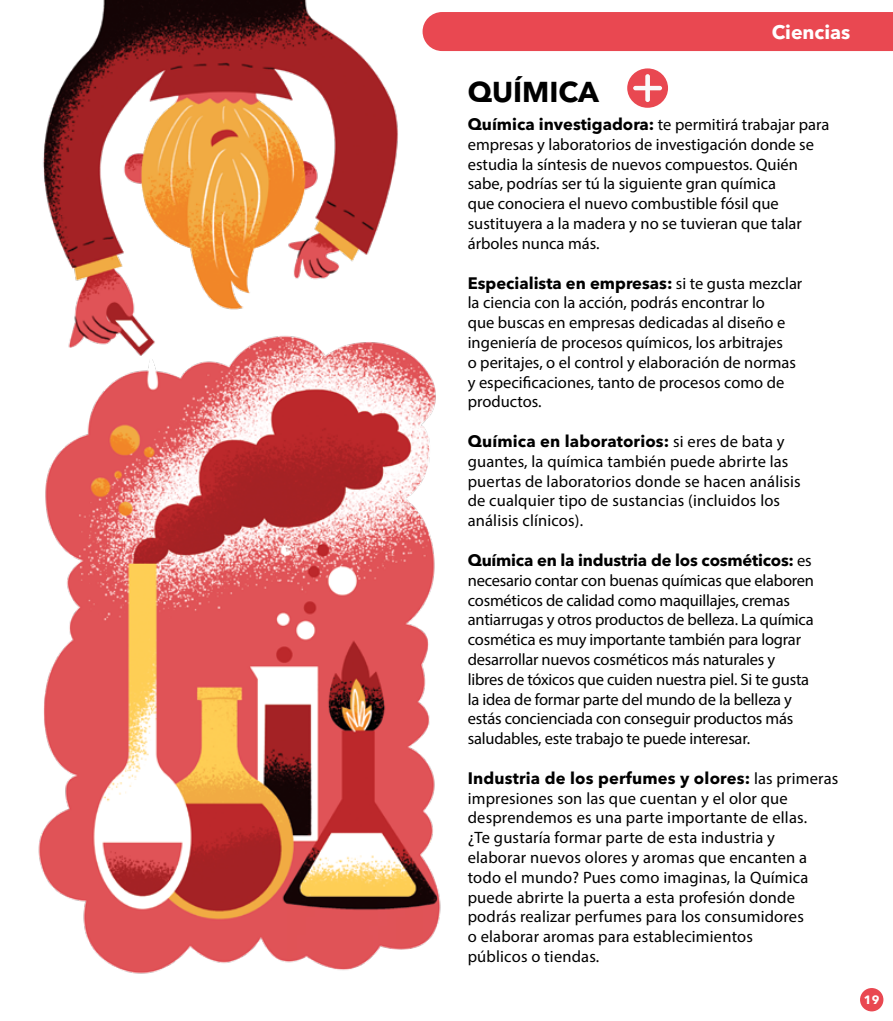
<style>
.page{position:relative;width:893px;height:1021px;background:#fff}
.page>*{position:absolute;margin:0;border:0;box-sizing:border-box;transform-origin:0 0}
.t1{font:700 28.5px "Avenir Next LT Pro";color:#000}
.t2{font:700 19.5px "Avenir Next LT Pro";color:#fff}
.t3{font:16.5px/19.8px "Myriad Pro";color:#000}
.t4{font:700 16.5px "Avenir Next LT Pro";color:#000}
.t5{font:700 12px "Avenir Next LT Pro";color:#fff}
.s1{font-family:"Avenir Next LT Pro";font-weight:700}
.s2{font-family:"Myriad Pro";font-weight:400}
</style>
<div class="page">
<img style="left:38px;top:0;width:403px;height:974px">
<div style="left:627px;top:68px;width:41px;height:40px;background:#e94851;border-radius:50%"></div>
<svg style="left:633px;top:74px;width:29px;height:28px"></svg>
<div style="left:423px;top:12px;width:470px;height:39px;background:#e94851"></div>
<div style="left:860px;top:988px;width:23px;height:23px;background:#e94851;border-radius:50%"></div>
<p class="t2" style="left:772px;top:20px;width:80px">Ciencias</p>
<h1 class="t1" style="left:468px;top:74px;width:133px">QUÍMICA</h1>
<p class="t3" style="left:468px;top:114px;width:363px"><span class="s1">Química investigadora:</span> te permitirá trabajar para empresas y laboratorios de investigación donde se estudia la síntesis de nuevos compuestos. Quién sabe, podrías ser tú la siguiente gran química<br>que conociera el nuevo combustible fósil que sustituyera a la madera y no se tuvieran que talar árboles nunca más.</p>
<p class="t4" style="left:468px;top:273px;width:336px">Especialista en empresas: <span class="s2">si te gusta mezclar</span></p>
<p class="t3" style="left:468px;top:292px;width:330px">la ciencia con la acción, podrás encontrar lo<br>que buscas en empresas dedicadas al diseño e ingeniería de procesos químicos, los arbitrajes o peritajes, o el control y elaboración de normas y especificaciones, tanto de procesos como de productos.</p>
<p class="t4" style="left:468px;top:431px;width:318px">Química en laboratorios: <span class="s2">si eres de bata y</span></p>
<p class="t3" style="left:468px;top:451px;width:334px">guantes, la química también puede abrirte las puertas de laboratorios donde se hacen análisis de cualquier tipo de sustancias (incluidos los análisis clínicos).</p>
<p class="t4" style="left:468px;top:550px;width:345px">Química en la industria de los cosméticos: <span class="s2">es</span></p>
<p class="t3" style="left:468px;top:570px;width:348px">necesario contar con buenas químicas que elaboren cosméticos de calidad como maquillajes, cremas antiarrugas y otros productos de belleza. La química cosmética es muy importante también para lograr desarrollar nuevos cosméticos más naturales y libres de tóxicos que cuiden nuestra piel. Si te gusta la idea de formar parte del mundo de la belleza y estás concienciada con conseguir productos más saludables, este trabajo te puede interesar.</p>
<p class="t4" style="left:468px;top:768px;width:372px">Industria de los perfumes y olores: <span class="s2">las primeras</span></p>
<p class="t3" style="left:468px;top:787px;width:342px">impresiones son las que cuentan y el olor que desprendemos es una parte importante de ellas. ¿Te gustaría formar parte de esta industria y elaborar nuevos olores y aromas que encanten a todo el mundo? Pues como imaginas, la Química puede abrirte la puerta a esta profesión donde podrás realizar perfumes para los consumidores o elaborar aromas para establecimientos públicos o tiendas.</p>
<p class="t5" style="left:864px;top:992px;width:17px">19</p>
</div>
